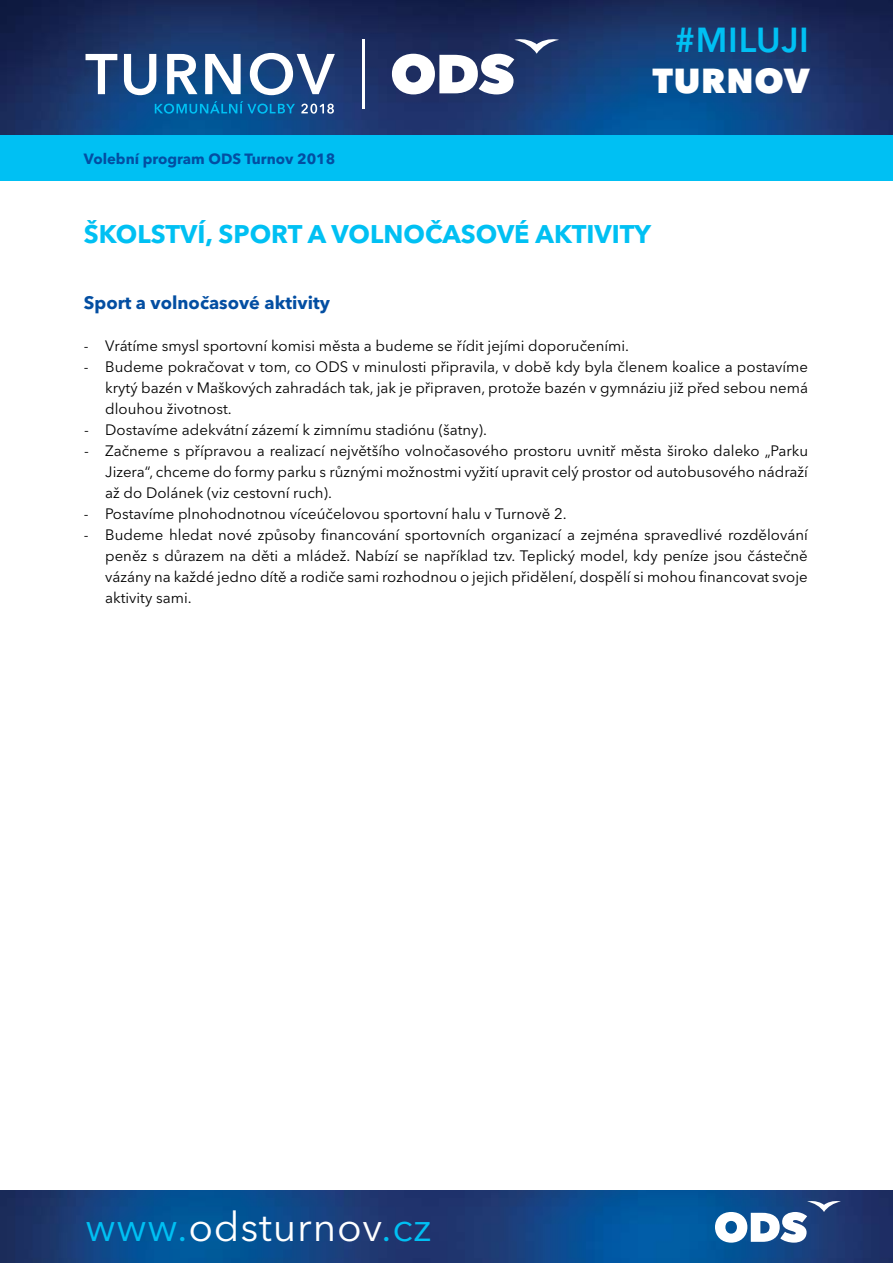
<style>
.page{position:relative;width:893px;height:1263px;background:#fff}
.page>*{position:absolute;margin:0;border:0;box-sizing:border-box;transform-origin:0 0}
.t1{font:600 56.85px "Avenir Next LT Pro";letter-spacing:.04em;color:#fff}
.t2{font:40.5px "Avenir Next LT Pro";letter-spacing:.02em;color:#fff}
.t3{font:600 34.35px "Avenir Next LT Pro";letter-spacing:.02em;color:#00c0f3}
.t4{font:800 34.35px "Avenir Next LT Pro";letter-spacing:.02em;color:#fff}
.t5{font:700 25.35px "Avenir Next LT Pro";color:#00c0f3}
.t6{font:700 18px "Avenir Next LT Pro";color:#034ea2}
.t7{font:15px/21px "Avenir Next LT Pro";color:#000;text-align:justify}
.t8{font:700 14.7px "Avenir Next LT Pro";color:#034ea2}
.s1{color:#00c0f3}
</style>
<div class="page">
<img style="left:0;top:0;width:893px;height:135px">
<img style="left:0;top:1191px;width:893px;height:72px">
<svg style="left:715px;top:1200px;width:126px;height:42px"></svg>
<svg style="left:392px;top:38px;width:167px;height:56px"></svg>
<hr style="left:363px;top:39px;width:2px;height:70px;background:#fff">
<svg style="left:155px;top:101px;width:140px;height:13px;background:#036fad"></svg>
<svg style="left:301px;top:104px;width:33px;height:10px"></svg>
<div style="left:0;top:135px;width:893px;height:45px;background:#00c0f3"></div>
<h1 class="t1" style="left:85px;top:40px;width:250px">TURNOV</h1>
<p class="t8" style="left:84px;top:150px;width:253px">Volební program ODS Turnov 2018</p>
<h3 class="t3" style="left:675px;top:19px;width:136px">#MILUJI</h3>
<h3 class="t4" style="left:652px;top:59px;width:159px">TURNOV</h3>
<h3 class="t5" style="left:84px;top:218px;width:569px">Školství, sport a volnočasové aktivity</h3>
<p class="t6" style="left:84px;top:291px;width:247px">Sport a volnočasové aktivity</p>
<p class="t7" style="left:84px;top:335px;width:547px">- Vrátíme smysl sportovní komisi města a budeme se řídit jejími doporučeními.</p>
<p class="t7" style="left:105px;top:356px;width:704px;text-indent:-21px">- Budeme pokračovat v tom, co ODS v minulosti připravila, v době kdy byla členem koalice a postavíme krytý bazén v Maškových zahradách tak, jak je připraven, protože bazén v gymnáziu již před sebou nemá dlouhou životnost.</p>
<p class="t7" style="left:84px;top:419px;width:404px">- Dostavíme adekvátní zázemí k zimnímu stadiónu (šatny).</p>
<p class="t7" style="left:105px;top:440px;width:704px;text-indent:-21px">- Začneme s přípravou a realizací největšího volnočasového prostoru uvnitř města široko daleko „Parku Jizera“, chceme do formy parku s různými možnostmi vyžití upravit celý prostor od autobusového nádraží až do Dolánek (viz cestovní ruch).</p>
<p class="t7" style="left:84px;top:503px;width:484px">- Postavíme plnohodnotnou víceúčelovou sportovní halu v Turnově 2.</p>
<p class="t7" style="left:105px;top:524px;width:704px;text-indent:-21px">- Budeme hledat nové způsoby financování sportovních organizací a zejména spravedlivé rozdělování peněz s důrazem na děti a mládež. Nabízí se například tzv. Teplický model, kdy peníze jsou částečně vázány na každé jedno dítě a rodiče sami rozhodnou o jejich přidělení, dospělí si mohou financovat svoje aktivity sami.</p>
<h2 class="t2" style="left:85px;top:1203px;width:348px"><span class="s1">www.</span>odsturnov<span class="s1">.cz</span></h2>
</div>
